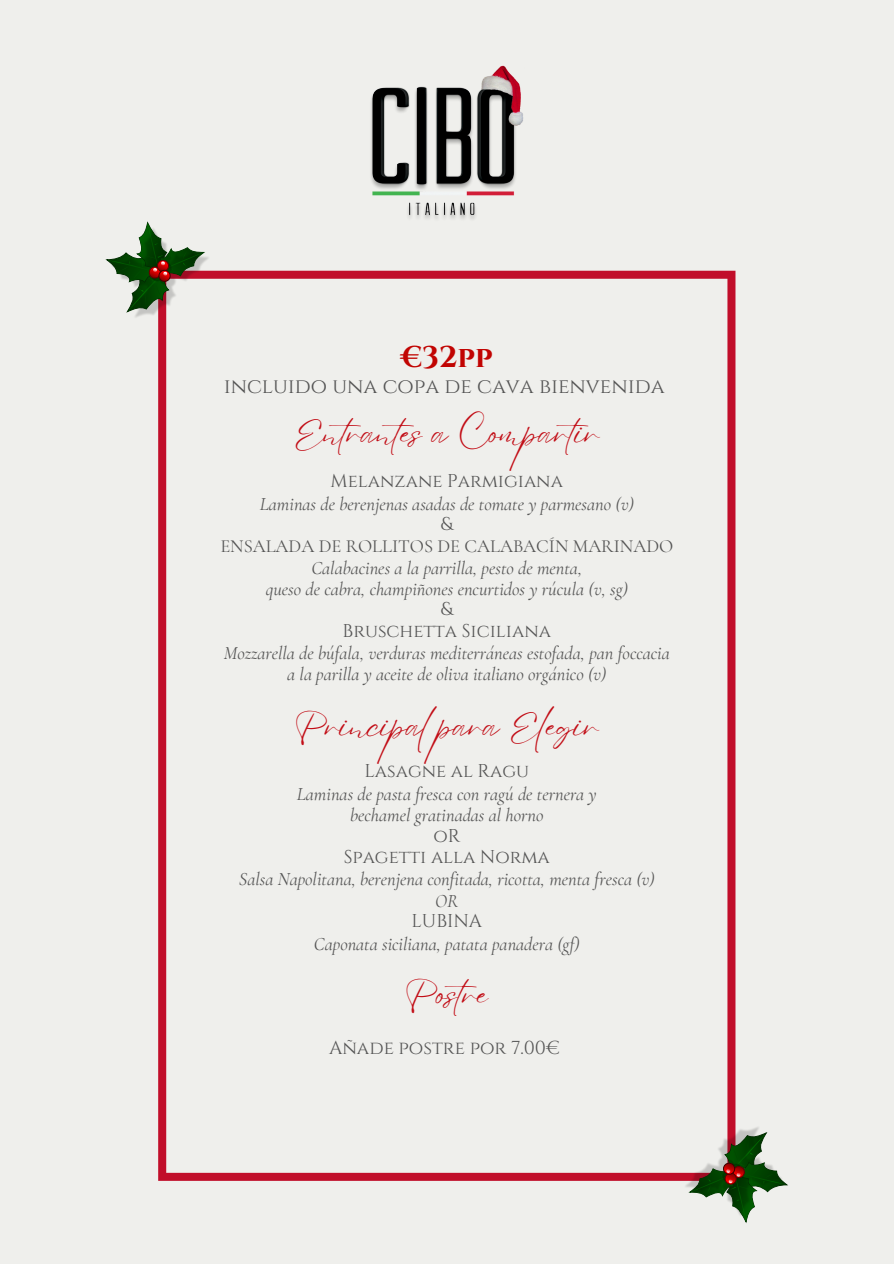
<style>
.page{position:relative;width:894px;height:1264px;background:#fff}
.page>*{position:absolute;margin:0;border:0;box-sizing:border-box;transform-origin:0 0}
.t1{font:33px "Eyesome Script";color:#c20d16}
.t2{font:700 30px "Cinzel";color:#c10402}
.t3{font:21px "Cinzel";color:#545454}
.t4{font:18.75px "Cinzel";color:#545454}
.t5{font:italic 18.45px/21.3px "Cormorant Garamond";color:#545454;text-align:center}
.t6{font:18.45px/21.3px "Cinzel";color:#545454;text-align:center}
.t7{font:18.45px "Cormorant Garamond";color:#545454}
</style>
<div class="page">
<div style="left:0;top:0;width:893px;height:1263px;background:#efefec"></div>
<svg style="left:158px;top:271px;width:577px;height:909px"></svg>
<img style="left:135px;top:257px;width:76px;height:62px">
<svg style="left:105px;top:221px;width:101px;height:92px"></svg>
<img style="left:682px;top:1125px;width:77px;height:62px">
<svg style="left:687px;top:1131px;width:101px;height:92px"></svg>
<img style="left:371px;top:65px;width:152px;height:154px">
<h2 class="t2" style="left:401px;top:337px;width:93px">€32pp</h2>
<p class="t3" style="left:224px;top:372px;width:442px">incluido una copa de cava bienvenida</p>
<h1 class="t1" style="left:294px;top:411px;width:308px">Entrantes a Compartir</h1>
<p class="t6" style="left:330px;top:471px;width:234px">Melanzane Parmigiana</p>
<p class="t5" style="left:260px;top:493px;width:375px">Laminas de berenjenas asadas de tomate y parmesano (v)</p>
<p class="t6" style="left:440px;top:513px;width:13px">&amp;</p>
<p class="t7" style="left:220px;top:535px;width:454px">ENSALADA DE ROLLITOS DE CALABACÍN MARINADO</p>
<p class="t5" style="left:265px;top:557px;width:363px">Calabacines a la parrilla, pesto de menta,<br>queso de cabra, champiñones encurtidos y rúcula (v, sg)</p>
<p class="t6" style="left:342px;top:599px;width:210px">&amp;<br>Bruschetta Siciliana</p>
<p class="t5" style="left:224px;top:643px;width:447px;line-height:20.2px">Mozzarella de búfala, verduras mediterráneas estofada, pan foccacia a la parilla y aceite de oliva italiano orgánico (v)</p>
<h1 class="t1" style="left:295px;top:704px;width:305px">Principal para Elegir</h1>
<p class="t6" style="left:364px;top:761px;width:166px">Lasagne al Ragu</p>
<p class="t5" style="left:297px;top:783px;width:301px">Laminas de pasta fresca con ragú de ternera y bechamel gratinadas al horno</p>
<p class="t6" style="left:343px;top:825px;width:208px">oR<br>Spagetti alla Norma</p>
<p class="t5" style="left:239px;top:869px;width:417px">Salsa Napolitana, berenjena confitada, ricotta, menta fresca (v)<br>OR</p>
<p class="t6" style="left:411px;top:911px;width:72px">LUBINA</p>
<p class="t5" style="left:314px;top:933px;width:267px">Caponata siciliana, patata panadera (gf)</p>
<h1 class="t1" style="left:405px;top:971px;width:86px">Postre</h1>
<p class="t4" style="left:329px;top:1036px;width:232px">Añade postre por 7.00€</p>
</div>
